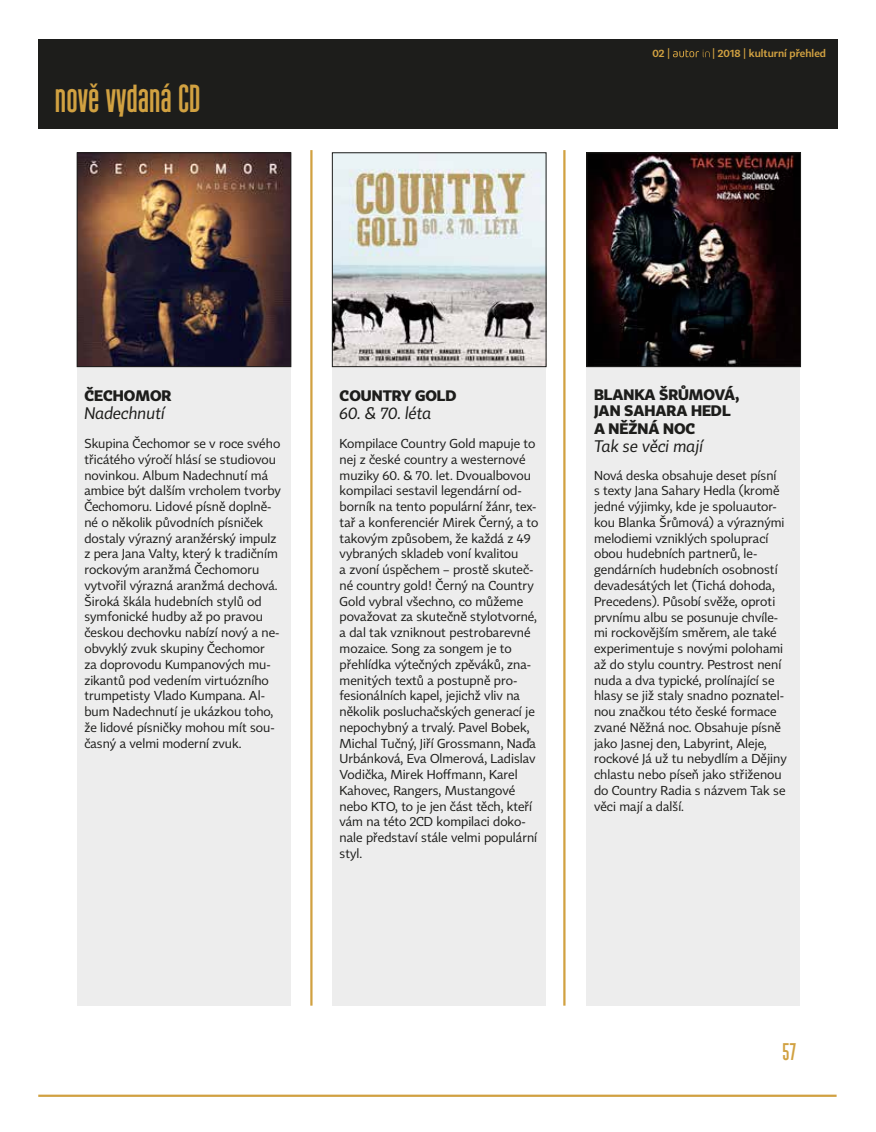
<style>
.page{position:relative;width:876px;height:1132px;background:#fff}
.page>*{position:absolute;margin:0;border:0;box-sizing:border-box;transform-origin:0 0}
.t1{font:39px "Header 12";color:#d1a141}
.t2{font:24px "Header 12";color:#d1a141}
.t3{font:italic 16.5px "Tabac Sans";color:#1d1d1b}
.t4{font:700 15px/15.8px "Tabac Sans";color:#1d1d1b}
.t5{font:12.75px/15.8px "Tabac Sans";color:#1d1d1b}
.t6{font:600 10.5px "Tabac Sans";color:#d1a141}
</style>
<div class="page">
<div style="left:38px;top:40px;width:800px;height:89px;background:#1d1d1b"></div>
<hr style="left:38px;top:1094px;width:799px;height:2px;background:#d1a141">
<div style="left:77px;top:362px;width:214px;height:643px;background:#ededed"></div>
<div style="left:332px;top:362px;width:214px;height:643px;background:#ededed"></div>
<div style="left:587px;top:362px;width:213px;height:643px;background:#ededed"></div>
<img style="left:79px;top:154px;width:210px;height:211px">
<div style="left:77px;top:152px;width:214px;height:215px;border:1px solid #1d1d1b"></div>
<img style="left:589px;top:154px;width:210px;height:211px">
<div style="left:587px;top:152px;width:214px;height:215px;border:1px solid #1d1d1b"></div>
<img style="left:334px;top:154px;width:210px;height:211px">
<div style="left:332px;top:152px;width:214px;height:215px;border:1px solid #1d1d1b"></div>
<hr style="left:310px;top:150px;width:3px;height:855px;background:#d1a141">
<hr style="left:563px;top:150px;width:2px;height:855px;background:#d1a141">
<svg style="left:673px;top:50px;width:37px;height:7px"></svg>
<h1 class="t1" style="left:55px;top:79px;width:147px">nově vydaná CD</h1>
<p class="t6" style="left:652px;top:47px;width:19px">02 |</p>
<p class="t6" style="left:712px;top:47px;width:115px">| 2018 | kulturní přehled</p>
<p class="t4" style="left:84px;top:388px;width:89px">ČECHOMOR</p>
<p class="t3" style="left:84px;top:403px;width:82px">Nadechnutí</p>
<p class="t5" style="left:84px;top:435px;width:198px">Skupina Čechomor se v roce svého třicátého výročí hlásí se studiovou novinkou. Album Nadechnutí má ambice být dalším vrcholem tvorby<br>Čechomoru. Lidové písně doplně&shy;né o několik původních písniček dostaly výrazný aranžérský impulz z pera Jana Valty, který k tradičním rockovým aranžmá Čechomoru vytvořil výrazná aranžmá dechová.<br>Široká škála hudebních stylů od symfonické hudby až po pravou českou dechovku nabízí nový a ne&shy;obvyklý zvuk skupiny Čechomor<br>za doprovodu Kumpanových mu&shy;zikantů pod vedením virtuózního trumpetisty Vlado Kumpana. Al&shy;bum Nadechnutí je ukázkou toho, že lidové písničky mohou mít sou&shy;časný a velmi moderní zvuk.</p>
<p class="t4" style="left:340px;top:388px;width:118px">COUNTRY GOLD</p>
<p class="t3" style="left:340px;top:403px;width:93px">60. &amp; 70. léta</p>
<p class="t5" style="left:340px;top:435px;width:200px">Kompilace Country Gold mapuje to nej z české country a westernové muziky 60. &amp; 70. let. Dvoualbovou kompilaci sestavil legendární od&shy;borník na tento populární žánr, tex&shy;tař a konferenciér Mirek Černý, a to takovým způsobem, že každá z 49 vybraných skladeb voní kvalitou<br>a zvoní úspěchem – prostě skuteč&shy;né country gold! Černý na Country<br>Gold vybral všechno, co můžeme považovat za skutečně stylotvorné, a dal tak vzniknout pestrobarevné mozaice. Song za songem je to přehlídka výtečných zpěváků, zna&shy;menitých textů a postupně pro&shy;fesionálních kapel, jejichž vliv na několik posluchačských generací je nepochybný a trvalý. Pavel Bobek,<br>Michal Tučný, Jiří Grossmann, Naďa<br>Urbánková, Eva Olmerová, Ladislav<br>Vodička, Mirek Hoffmann, Karel<br>Kahovec, Rangers, Mustangové nebo KTO, to je jen část těch, kteří vám na této 2CD kompilaci doko&shy;nale představí stále velmi populární styl.</p>
<p class="t4" style="left:594px;top:387px;width:147px">BLANKA ŠRŮMOVÁ,<br>JAN SAHARA HEDL</p>
<p class="t4" style="left:594px;top:420px;width:103px">A NĚŽNÁ NOC</p>
<p class="t3" style="left:594px;top:435px;width:111px">Tak se věci mají</p>
<p class="t5" style="left:594px;top:467px;width:194px">Nová deska obsahuje deset písní<br>s texty Jana Sahary Hedla (kromě jedné výjimky, kde je spoluautor&shy;kou Blanka Šrůmová) a výraznými melodiemi vzniklých spoluprací obou hudebních partnerů, le&shy;gendárních hudebních osobností devadesátých let (Tichá dohoda,<br>Precedens). Působí svěže, oproti prvnímu albu se posunuje chvíle&shy;mi rockovějším směrem, ale také experimentuje s novými polohami až do stylu country. Pestrost není nuda a dva typické, prolínající se hlasy se již staly snadno poznatel&shy;nou značkou této české formace zvané Něžná noc. Obsahuje písně jako Jasnej den, Labyrint, Aleje, rockové Já už tu nebydlím a Dějiny chlastu nebo píseň jako střiženou do Country Radia s názvem Tak se věci mají a další.</p>
<h2 class="t2" style="left:782px;top:1039px;width:15px">57</h2>
</div>
